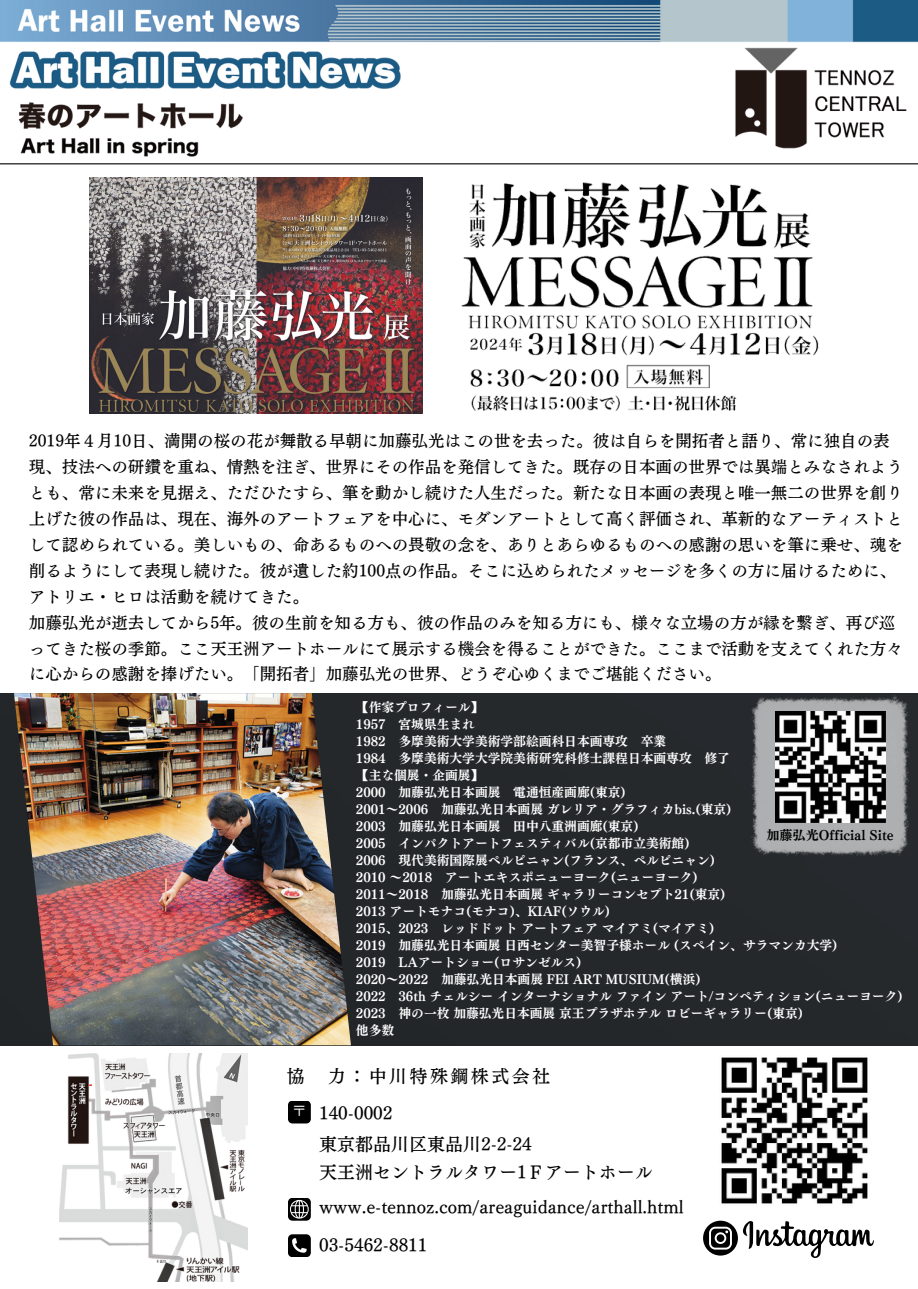
<style>
.page{position:relative;width:918px;height:1289px;background:#fff}
.page>*{position:absolute;margin:0;border:0;box-sizing:border-box;transform-origin:0 0}
.t1{font:18px/28.2px "Canva Telop Min Pro N D";color:#000}
.t2{font:18px "Canva Telop Min Pro N D";letter-spacing:.135em;color:#000}
.t3{font:16.5px/25.8px "Canva Telop Min Pro N D";color:#000}
.t4{font:13.8px "Canva Telop Min Pro N D";color:#fff}
.t5{font:13.05px "Canva Telop Min Pro N E";color:#000}
.t6{font:12.75px "Canva Telop Min Pro N E";color:#fff}
</style>
<div class="page">
<img style="left:0;top:0;width:918px;height:1258px">
<div style="left:0;top:693px;width:918px;height:352px;background:#25282b"></div>
<img style="left:751px;top:693px;width:158px;height:163px">
<img style="left:462px;top:307px;width:365px;height:30px">
<img style="left:464px;top:325px;width:357px;height:91px">
<img style="left:457px;top:178px;width:369px;height:134px">
<img style="left:60px;top:1053px;width:188px;height:227px">
<svg style="left:288px;top:1100px;width:23px;height:23px"></svg>
<svg style="left:288px;top:1233px;width:23px;height:23px"></svg>
<svg style="left:288px;top:1197px;width:23px;height:23px"></svg>
<img style="left:717px;top:1053px;width:157px;height:155px">
<svg style="left:703px;top:1220px;width:171px;height:37px"></svg>
<svg style="left:88px;top:1083px;width:4px;height:3px"></svg>
<hr style="left:0;top:163px;width:918px;height:1px;background:#000">
<img style="left:775px;top:711px;width:110px;height:111px">
<img style="left:90px;top:178px;width:333px;height:235px">
<img style="left:14px;top:693px;width:337px;height:352px">
<p class="t3" style="left:29px;top:428px;width:875px">2019年４月 10日、満開の桜の花が舞散る早朝に加藤弘光はこの世を去った。彼は自らを開拓者と語り、常に独自の表現、技法への研鑽を重ね、情熱を注ぎ、世界にその作品を発信してきた。既存の日本画の世界では異端とみなされようとも、常に未来を見据え、ただひたすら、筆を動かし続けた人生だった。新たな日本画の表現と唯一無二の世界を創り上げた彼の作品は、現在、海外のアートフェアを中心に、モダンアートとして高く評価され、革新的なアーティストとして認められている。美しいもの、命あるものへの畏敬の念を、ありとあらゆるものへの感謝の思いを筆に乗せ、魂を削るようにして表現し続けた。彼が遺した約100点の作品。そこに込められたメッセージを多くの方に届けるために、アトリエ・ヒロは活動を続けてきた。<br>加藤弘光が逝去してから5年。彼の生前を知る方も、彼の作品のみを知る方にも、様々な立場の方が縁を繋ぎ、再び巡ってきた桜の季節。ここ天王洲アートホールにて展示する機会を得ることができた。ここまで活動を支えてくれた方々に心からの感謝を捧げたい。「開拓者」加藤弘光の世界、どうぞ心ゆくまでご堪能ください。</p>
<p class="t6" style="left:356px;top:700px;width:129px">【作家プロフィール】</p>
<p class="t6" style="left:356px;top:717px;width:121px">1957 宮城県生まれ</p>
<p class="t6" style="left:356px;top:734px;width:312px">1982 多摩美術大学美術学部絵画科日本画専攻 卒業</p>
<h2 class="t6" style="left:356px;top:751px;width:376px">1984 多摩美術大学大学院美術研究科修士課程日本画専攻 修了</h2>
<p class="t6" style="left:356px;top:768px;width:129px">【主な個展・企画展】</p>
<p class="t6" style="left:356px;top:785px;width:271px">2000 加藤弘光日本画展 電通恒産画廊(東京)</p>
<p class="t6" style="left:356px;top:802px;width:377px">2001〜2006 加藤弘光日本画展ガレリア・グラフィカbis.(東京)</p>
<p class="t6" style="left:356px;top:819px;width:284px">2003 加藤弘光日本画展 田中八重洲画廊(東京)</p>
<p class="t6" style="left:356px;top:836px;width:335px">2005 インパクトアートフェスティバル(京都市立美術館)</p>
<p class="t6" style="left:356px;top:853px;width:361px">2006 現代美術国際展ペルピニャン(フランス、ペルピニャン)</p>
<p class="t6" style="left:356px;top:870px;width:343px">2010 〜2018 アートエキスポニューヨーク(ニューヨーク)</p>
<p class="t6" style="left:356px;top:887px;width:371px">2011〜2018 加藤弘光日本画展ギャラリーコンセプト21(東京)</p>
<p class="t6" style="left:356px;top:904px;width:256px">2013 アートモナコ(モナコ)、KIAF(ソウル)</p>
<p class="t6" style="left:356px;top:921px;width:360px">2015、2023 レッドドットアートフェアマイアミ(マイアミ)</p>
<p class="t6" style="left:356px;top:938px;width:483px">2019 加藤弘光日本画展日西センター美智子様ホール (スペイン、サラマンカ大学)</p>
<p class="t6" style="left:356px;top:955px;width:227px">2019 LAアートショー(ロサンゼルス)</p>
<p class="t6" style="left:356px;top:972px;width:346px">2020〜2022 加藤弘光日本画展 FEI ART MUSIUM(横浜)</p>
<p class="t6" style="left:356px;top:989px;width:548px">2022 36th チェルシーインターナショナルファインアート/コンペティション(ニューヨーク)</p>
<p class="t6" style="left:356px;top:1006px;width:449px">2023 神の一枚加藤弘光日本画展京王プラザホテルロビーギャラリー(東京)</p>
<p class="t6" style="left:356px;top:1023px;width:40px">他多数</p>
<h2 class="t5" style="left:767px;top:828px;width:129px">加藤弘光Official Site</h2>
<p class="t1" style="left:287px;top:1061px;width:19px">協</p>
<p class="t2" style="left:328px;top:1066px;width:224px">力：中川特殊鋼株式会社</p>
<p class="t1" style="left:319px;top:1098px;width:75px">140-0002</p>
<h2 class="t4" style="left:293px;top:1104px;width:15px">〒</h2>
<p class="t1" style="left:319px;top:1129px;width:335px">東京都品川区東品川2-2-24<br>天王洲セントラルタワー1Ｆアートホール</p>
<p class="t1" style="left:319px;top:1193px;width:366px">www.e-tennoz.com/areaguidance/arthall.html</p>
<p class="t1" style="left:319px;top:1230px;width:110px">03-5462-8811</p>
</div>
